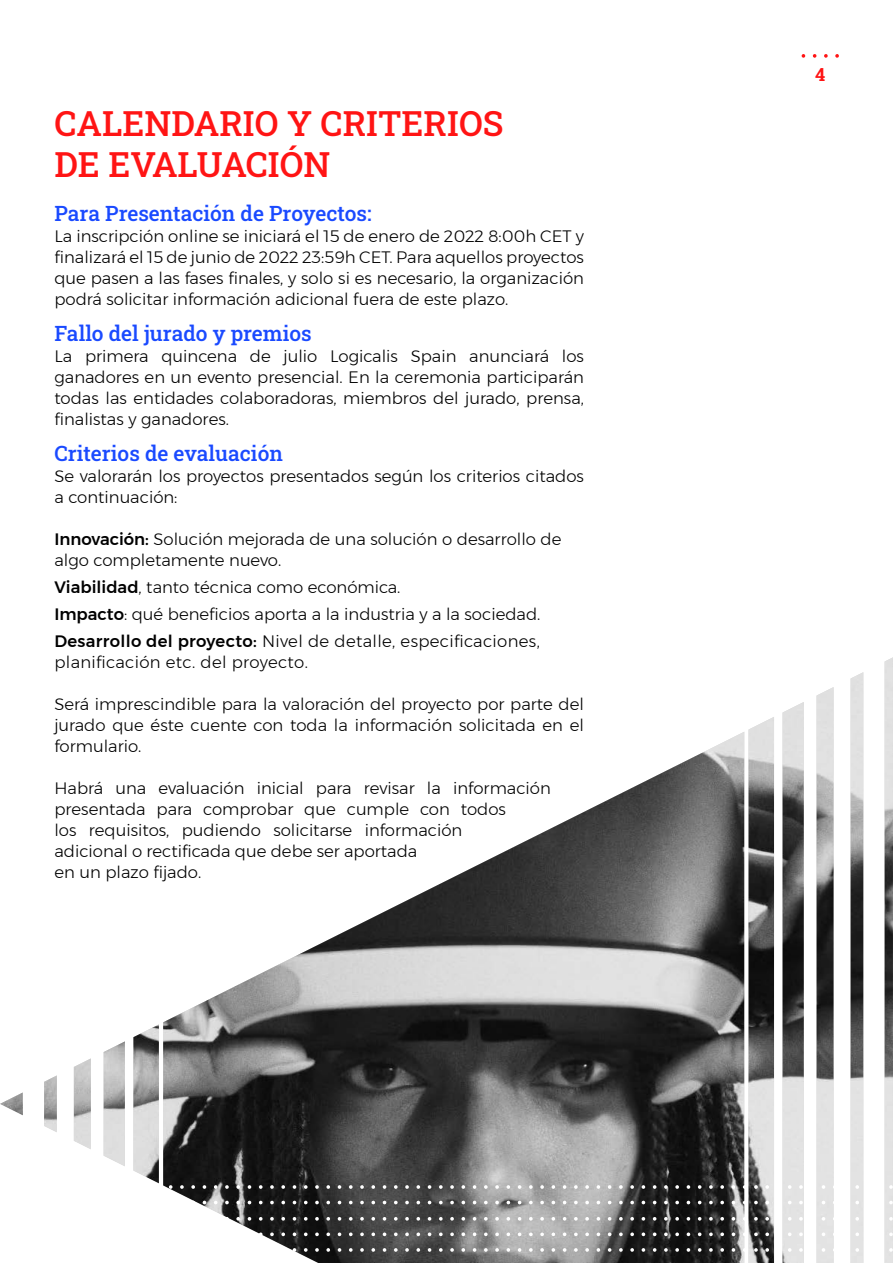
<style>
.page{position:relative;width:893px;height:1263px;background:#fff}
.page>*{position:absolute;margin:0;border:0;box-sizing:border-box;transform-origin:0 0}
.t1{font:500 34.5px/41.4px "Roboto Slab";color:#ff1414}
.t2{font:500 21px "Roboto Slab";color:#1a4aff}
.t3{font:700 18px "Roboto Slab";color:#ff1414}
.t4{font:300 16.5px/21px "Montserrat";color:#000}
.t5{font:300 16.5px "Montserrat";letter-spacing:.02em;color:#000}
.s1{font-weight:500}
</style>
<div class="page">
<svg style="left:803px;top:54px;width:23px;height:4px"></svg>
<img style="left:0;top:657px;width:893px;height:606px">
<svg style="left:2px;top:1248px;width:878px;height:4px"></svg>
<svg style="left:2px;top:1262px;width:878px;height:1px"></svg>
<svg style="left:2px;top:1217px;width:878px;height:4px"></svg>
<svg style="left:2px;top:1232px;width:878px;height:4px"></svg>
<svg style="left:2px;top:1185px;width:878px;height:4px"></svg>
<svg style="left:2px;top:1201px;width:878px;height:3px"></svg>
<h1 class="t1" style="left:54px;top:102px;width:451px">CALENDARIO Y CRITERIOS<br>DE EVALUACIÓN</h1>
<p class="t2" style="left:54px;top:199px;width:319px">Para Presentación de Proyectos:</p>
<p class="t4" style="left:54px;top:225px;width:531px;text-align:justify">La inscripción online se iniciará el 15 de enero de 2022 8:00h CET y finalizará el 15 de junio de 2022 23:59h CET. Para aquellos proyectos que pasen a las fases finales, y solo si es necesario, la organización podrá solicitar información adicional fuera de este plazo.</p>
<p class="t2" style="left:54px;top:319px;width:259px">Fallo del jurado y premios</p>
<p class="t4" style="left:54px;top:345px;width:531px;text-align:justify">La primera quincena de julio Logicalis Spain anunciará los ganadores en un evento presencial. En la ceremonia participarán todas las entidades colaboradoras, miembros del jurado, prensa, finalistas y ganadores.</p>
<p class="t2" style="left:54px;top:439px;width:230px">Criterios de evaluación</p>
<p class="t4" style="left:54px;top:465px;width:531px">Se valorarán los proyectos presentados según los criterios citados a continuación:</p>
<p class="t4" style="left:54px;top:528px;width:509px"><span class="s1">Innovación:</span> Solución mejorada de una solución o desarrollo de algo completamente nuevo.</p>
<p class="t4" style="left:54px;top:573px;width:488px;line-height:27px"><span class="s1">Viabilidad</span>, tanto técnica como económica.<br><span class="s1">Impacto</span>: qué beneficios aporta a la industria y a la sociedad.<br><span class="s1">Desarrollo del proyecto:</span> Nivel de detalle, especificaciones,</p>
<p class="t5" style="left:54px;top:650px;width:255px">planificación etc. del proyecto.</p>
<p class="t4" style="left:54px;top:693px;width:531px;text-align:justify">Será imprescindible para la valoración del proyecto por parte del jurado que éste cuente con toda la información solicitada en el formulario.</p>
<p class="t4" style="left:54px;top:777px;width:498px">Habrá una evaluación inicial para revisar la información presentada para comprobar que cumple con todos<br>los requisitos, pudiendo solicitarse información<br>adicional o rectificada que debe ser aportada<br>en un plazo fijado.</p>
<p class="t3" style="left:815px;top:62px;width:12px">4</p>
</div>
